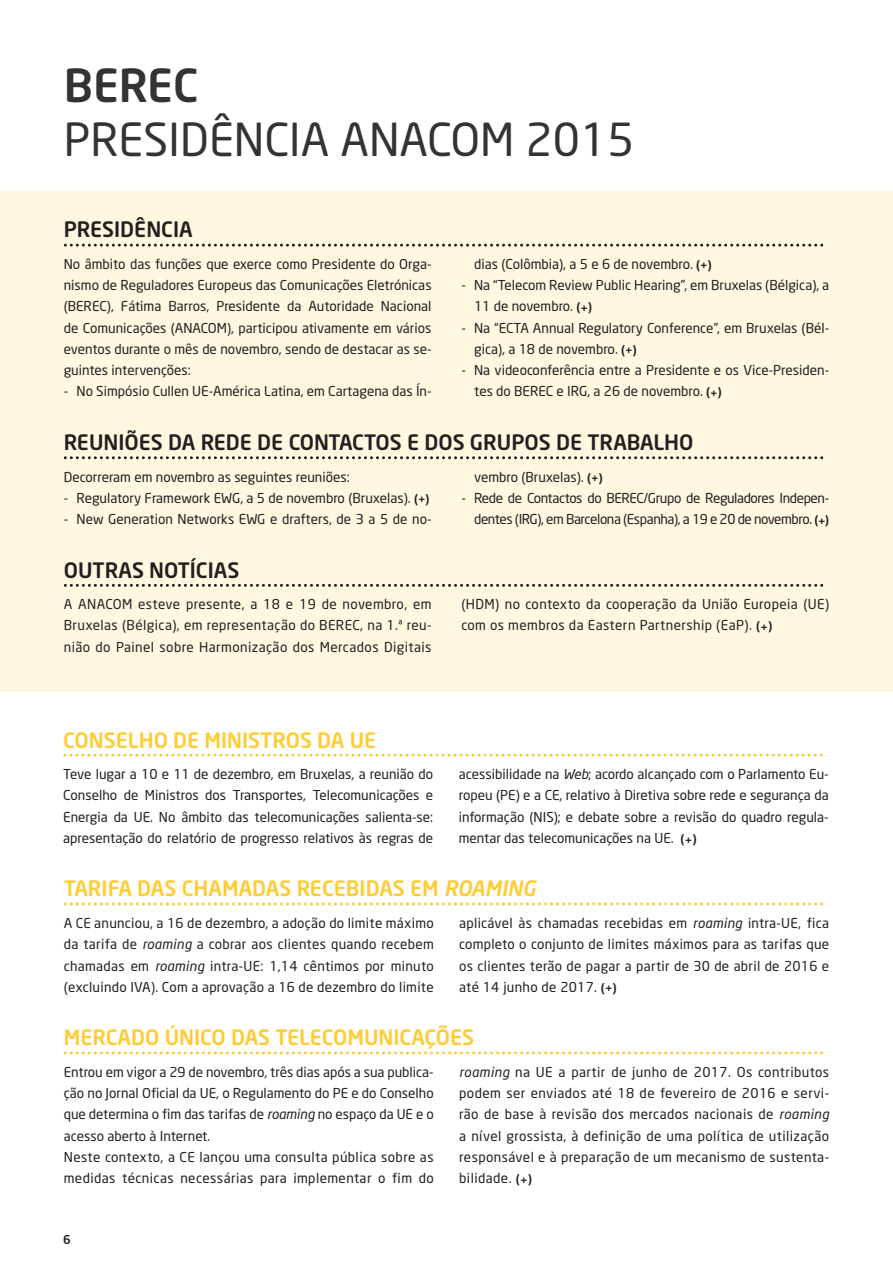
<style>
.page{position:relative;width:893px;height:1263px;background:#fff}
.page>*{position:absolute;margin:0;border:0;box-sizing:border-box;transform-origin:0 0}
.t1{font:45px "Neo Sans";color:#333}
.t2{font:500 45px "Neo Sans";color:#333}
.t3{font:500 21px "Neo Sans";color:#fc3}
.t4{font:500 21px "Neo Sans";color:#231f20}
.t5{font:13.5px/21.3px "Neo Sans";color:#231f20;text-align:justify}
.t6{font:13.5px/21.3px "Neo Sans";letter-spacing:-.03em;color:#231f20;text-align:right}
.t7{font:13.5px/21.3px "Neo Sans";letter-spacing:.03em;color:#231f20}
.t8{font:500 12px "Neo Sans";color:#231f20}
.s1{font-weight:500;font-size:12px}
.s2{font-style:italic}
</style>
<div class="page">
<div style="left:0;top:191px;width:893px;height:501px;background:#fff7e0"></div>
<svg style="left:65px;top:244px;width:759px;height:3px"></svg>
<svg style="left:65px;top:456px;width:759px;height:3px"></svg>
<svg style="left:65px;top:584px;width:759px;height:3px"></svg>
<svg style="left:65px;top:754px;width:758px;height:3px"></svg>
<svg style="left:65px;top:1051px;width:759px;height:3px"></svg>
<svg style="left:65px;top:902px;width:759px;height:3px"></svg>
<h1 class="t2" style="left:64px;top:57px;width:136px">BEREC</h1>
<h1 class="t1" style="left:64px;top:112px;width:572px">PRESIDÊNCIA ANACOM 2015</h1>
<h2 class="t4" style="left:64px;top:216px;width:130px">PRESIDÊNCIA</h2>
<p class="t5" style="left:64px;top:253px;width:369px">No âmbito das funções que exerce como Presidente do Orga&shy;nismo de Reguladores Europeus das Comunicações Eletrónicas (BEREC), Fátima Barros, Presidente da Autoridade Nacional de Comunicações (ANACOM), participou ativamente em vários eventos durante o mês de novembro, sendo de destacar as se&shy;guintes intervenções:</p>
<p class="t5" style="left:64px;top:381px;width:369px">- No Simpósio Cullen UE-América Latina, em Cartagena das Ín-</p>
<p class="t5" style="left:474px;top:253px;width:239px">dias (Colômbia), a 5 e 6 de novembro. <span class="s1">(</span><sub>+</sub><span class="s1">)</span></p>
<p class="t5" style="left:474px;top:274px;width:357px;text-indent:-13px">- Na “Telecom Review Public Hearing”, em Bruxelas (Bélgica), a<br>11 de novembro. <span class="s1">(</span><sub>+</sub><span class="s1">)</span></p>
<p class="t5" style="left:474px;top:317px;width:357px;text-indent:-13px">- Na “ECTA Annual Regulatory Conference”, em Bruxelas (Bél&shy;gica), a 18 de novembro. <span class="s1">(</span><sub>+</sub><span class="s1">)</span></p>
<p class="t5" style="left:474px;top:359px;width:357px;text-indent:-13px">- Na videoconferência entre a Presidente e os Vice-Presiden&shy;tes do BEREC e IRG, a 26 de novembro. <span class="s1">(</span><sub>+</sub><span class="s1">)</span></p>
<h2 class="t4" style="left:64px;top:429px;width:631px">REUNIÕES DA REDE DE CONTACTOS E DOS GRUPOS DE TRABALHO</h2>
<p class="t5" style="left:64px;top:466px;width:287px">Decorreram em novembro as seguintes reuniões:</p>
<p class="t5" style="left:64px;top:487px;width:367px">- Regulatory Framework EWG, a 5 de novembro (Bruxelas). <span class="s1">(</span><sub>+</sub><span class="s1">)</span></p>
<p class="t5" style="left:64px;top:508px;width:369px">- New Generation Networks EWG e drafters, de 3 a 5 de no-</p>
<p class="t5" style="left:474px;top:466px;width:130px">vembro (Bruxelas). <span class="s1">(</span><sub>+</sub><span class="s1">)</span></p>
<p class="t6" style="left:461px;top:487px;width:369px">- Rede de Contactos do BEREC/Grupo de Reguladores Indepen&shy;dentes (IRG), em Barcelona (Espanha), a 19 e 20 de novembro. <span class="s1">(</span><sub>+</sub><span class="s1">)</span></p>
<h2 class="t4" style="left:64px;top:557px;width:177px">OUTRAS NOTÍCIAS</h2>
<p class="t5" style="left:64px;top:593px;width:369px">A ANACOM esteve presente, a 18 e 19 de novembro, em Bruxelas (Bélgica), em representação do BEREC, na 1.ª reu&shy;nião do Painel sobre Harmonização dos Mercados Digitais</p>
<p class="t7" style="left:461px;top:593px;width:369px">(HDM) no contexto da cooperação da União Europeia (UE) com os membros da Eastern Partnership (EaP). <span class="s1">(</span><sub>+</sub><span class="s1">)</span></p>
<h2 class="t3" style="left:63px;top:726px;width:314px">CONSELHO DE MINISTROS DA UE</h2>
<p class="t5" style="left:63px;top:763px;width:371px">Teve lugar a 10 e 11 de dezembro, em Bruxelas, a reunião do Conselho de Ministros dos Transportes, Telecomunicações e Energia da UE. No âmbito das telecomunicações salienta-se: apresentação do relatório de progresso relativos às regras de</p>
<p class="t5" style="left:459px;top:763px;width:371px">acessibilidade na <span class="s2">Web</span>; acordo alcançado com o Parlamento Eu&shy;ropeu (PE) e a CE, relativo à Diretiva sobre rede e segurança da informação (NIS); e debate sobre a revisão do quadro regula&shy;mentar das telecomunicações na UE. <span class="s1">(</span><sub>+</sub><span class="s1">)</span></p>
<h2 class="t3" style="left:64px;top:875px;width:473px">TARIFA DAS CHAMADAS RECEBIDAS EM <span class="s2">ROAMING</span></h2>
<p class="t5" style="left:64px;top:912px;width:371px">A CE anunciou, a 16 de dezembro, a adoção do limite máximo da tarifa de <span class="s2">roaming</span> a cobrar aos clientes quando recebem chamadas em <span class="s2">roaming</span> intra-UE: 1,14 cêntimos por minuto (excluindo IVA). Com a aprovação a 16 de dezembro do limite</p>
<p class="t5" style="left:459px;top:912px;width:371px">aplicável às chamadas recebidas em <span class="s2">roaming</span> intra-UE, fica completo o conjunto de limites máximos para as tarifas que os clientes terão de pagar a partir de 30 de abril de 2016 e até 14 junho de 2017. <span class="s1">(</span><sub>+</sub><span class="s1">)</span></p>
<h2 class="t3" style="left:64px;top:1024px;width:412px">MERCADO ÚNICO DAS TELECOMUNICAÇÕES</h2>
<p class="t5" style="left:64px;top:1061px;width:371px;text-align:left">Entrou em vigor a 29 de novembro, três dias após a sua publica&shy;ção no Jornal Oficial da UE, o Regulamento do PE e do Conselho que determina o fim das tarifas de <span class="s2">roaming</span> no espaço da UE e o acesso aberto à Internet.<br>Neste contexto, a CE lançou uma consulta pública sobre as medidas técnicas necessárias para implementar o fim do</p>
<p class="t5" style="left:459px;top:1061px;width:371px"><span class="s2">roaming</span> na UE a partir de junho de 2017. Os contributos podem ser enviados até 18 de fevereiro de 2016 e servi&shy;rão de base à revisão dos mercados nacionais de <span class="s2">roaming </span>a nível grossista, à definição de uma política de utilização responsável e à preparação de um mecanismo de sustenta&shy;bilidade. <span class="s1">(</span><sub>+</sub><span class="s1">)</span></p>
<p class="t8" style="left:63px;top:1232px;width:9px">6</p>
</div>
